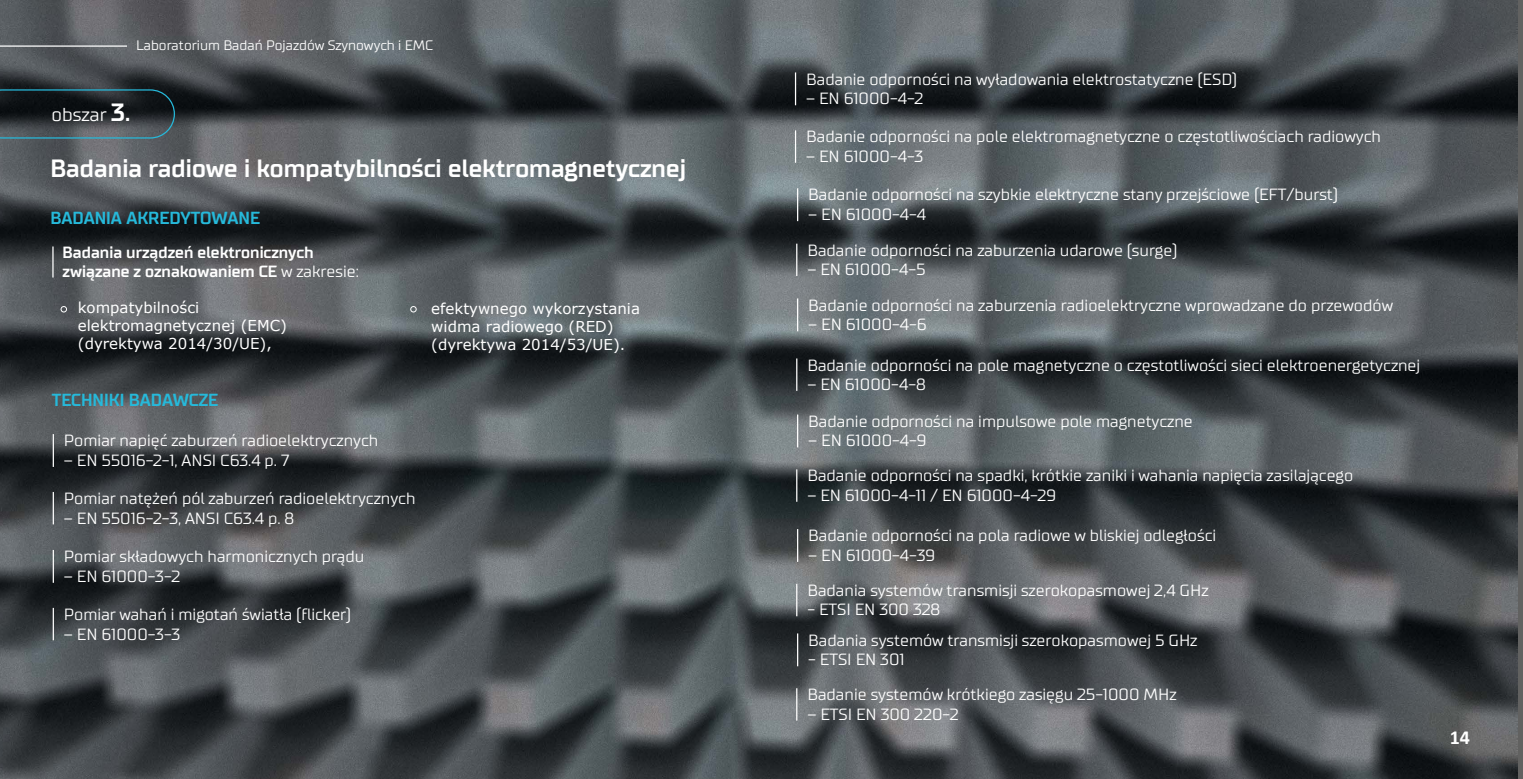
<style>
.page{position:relative;width:1523px;height:779px;background:#fff}
.page>*{position:absolute;margin:0;border:0;box-sizing:border-box;transform-origin:0 0}
.t1{font:700 25px "TT Supermolot";color:#fff}
.t2{font:700 20px "Calibri";color:#fff}
.t3{font:18.75px "TT Supermolot";color:#fff}
.t4{font:700 17.5px "TT Supermolot";color:#26b9da}
.t5{font:16.25px/35.2px "TT Supermolot";color:#fff}
.t6{font:700 16.25px/19.5px "TT Supermolot";color:#fff}
.t7{font:15px/18px "Verdana";color:#fff}
.t8{font:13.75px "TT Supermolot";color:#fff}
.s1{font-weight:700;font-size:25px}
.s2{font-weight:400}
</style>
<div class="page">
<img style="left:0;top:0;width:1517px;height:779px">
<hr style="left:53px;top:434px;width:1px;height:33px;background:#fff">
<hr style="left:53px;top:492px;width:1px;height:32px;background:#fff">
<hr style="left:53px;top:550px;width:1px;height:33px;background:#fff">
<hr style="left:53px;top:608px;width:1px;height:32px;background:#fff">
<hr style="left:795px;top:72px;width:1px;height:33px;background:#fff">
<hr style="left:795px;top:130px;width:1px;height:33px;background:#fff">
<hr style="left:797px;top:188px;width:1px;height:33px;background:#fff">
<hr style="left:796px;top:244px;width:1px;height:32px;background:#fff">
<hr style="left:797px;top:298px;width:1px;height:33px;background:#fff">
<hr style="left:796px;top:358px;width:1px;height:33px;background:#fff">
<hr style="left:797px;top:414px;width:1px;height:33px;background:#fff">
<hr style="left:796px;top:469px;width:1px;height:33px;background:#fff">
<hr style="left:797px;top:529px;width:1px;height:33px;background:#fff">
<hr style="left:796px;top:584px;width:1px;height:32px;background:#fff">
<hr style="left:797px;top:633px;width:1px;height:33px;background:#fff">
<hr style="left:796px;top:688px;width:1px;height:32px;background:#fff">
<svg style="left:60px;top:305px;width:8px;height:8px"></svg>
<svg style="left:410px;top:305px;width:7px;height:8px"></svg>
<hr style="left:52px;top:246px;width:2px;height:31px;background:#fff">
<svg style="left:0;top:89px;width:175px;height:50px"></svg>
<hr style="left:0;top:45px;width:127px;height:2px;background:#fff">
<p class="t8" style="left:136px;top:37px;width:299px">Laboratorium Badań Pojazdów Szynowych i EMC</p>
<p class="t3" style="left:52px;top:103px;width:80px">obszar <span class="s1">3.</span></p>
<h1 class="t1" style="left:50px;top:153px;width:637px">Badania radiowe i kompatybilności elektromagnetycznej</h1>
<p class="t4" style="left:50px;top:207px;width:211px">BADANIA AKREDYTOWANE</p>
<p class="t6" style="left:63px;top:242px;width:298px">Badania urządzeń elektronicznych związane z oznakowaniem CE <span class="s2">w zakresie:</span></p>
<p class="t7" style="left:78px;top:299px;width:211px">kompatybilności elektromagnetycznej (EMC) (dyrektywa 2014/30/UE),</p>
<p class="t7" style="left:431px;top:299px;width:210px">efektywnego wykorzystania widma radiowego (RED) (dyrektywa 2014/53/UE).</p>
<p class="t4" style="left:52px;top:389px;width:168px">TECHNIKI BADAWCZE</p>
<p class="t5" style="left:64px;top:423px;width:316px">Pomiar napięć zaburzeń radioelektrycznych</p>
<p class="t5" style="left:64px;top:442px;width:227px">– EN 55016-2-1, ANSI C63.4 p. 7</p>
<p class="t5" style="left:64px;top:481px;width:353px">Pomiar natężeń pól zaburzeń radioelektrycznych</p>
<p class="t5" style="left:64px;top:500px;width:232px">– EN 55016-2-3, ANSI C63.4 p. 8</p>
<p class="t5" style="left:64px;top:538px;width:302px">Pomiar składowych harmonicznych prądu</p>
<p class="t5" style="left:64px;top:558px;width:118px">– EN 61000-3-2</p>
<p class="t5" style="left:64px;top:596px;width:289px">Pomiar wahań i migotań światła (flicker)</p>
<p class="t5" style="left:64px;top:616px;width:118px">– EN 61000-3-3</p>
<p class="t5" style="left:806px;top:61px;width:433px">Badanie odporności na wyładowania elektrostatyczne (ESD)</p>
<p class="t5" style="left:806px;top:81px;width:119px">– EN 61000-4-2</p>
<p class="t5" style="left:806px;top:119px;width:576px">Badanie odporności na pole elektromagnetyczne o częstotliwościach radiowych</p>
<p class="t5" style="left:806px;top:139px;width:119px">– EN 61000-4-3</p>
<p class="t5" style="left:808px;top:177px;width:531px">Badanie odporności na szybkie elektryczne stany przejściowe (EFT/burst)</p>
<p class="t5" style="left:808px;top:196px;width:119px">– EN 61000-4-4</p>
<p class="t5" style="left:807px;top:232px;width:371px">Badanie odporności na zaburzenia udarowe (surge)</p>
<p class="t5" style="left:807px;top:252px;width:587px">– EN 61000-4-5<br>Badanie odporności na zaburzenia radioelektryczne wprowadzane do przewodów</p>
<p class="t5" style="left:808px;top:307px;width:120px">– EN 61000-4-6</p>
<p class="t5" style="left:807px;top:347px;width:614px">Badanie odporności na pole magnetyczne o częstotliwości sieci elektroenergetycznej</p>
<p class="t5" style="left:807px;top:367px;width:120px">– EN 61000-4-8</p>
<p class="t5" style="left:808px;top:403px;width:386px">Badanie odporności na impulsowe pole magnetyczne</p>
<p class="t5" style="left:807px;top:423px;width:547px">– EN 61000-4-9<br>Badanie odporności na spadki, krótkie zaniki i wahania napięcia zasilającego</p>
<p class="t5" style="left:807px;top:477px;width:250px">– EN 61000-4-11 / EN 61000-4-29</p>
<p class="t5" style="left:808px;top:518px;width:409px">Badanie odporności na pola radiowe w bliskiej odległości</p>
<p class="t5" style="left:807px;top:537px;width:402px">– EN 61000-4-39<br>Badania systemów transmisji szerokopasmowej 2,4 GHz</p>
<p class="t5" style="left:807px;top:595px;width:391px;line-height:30px">- ETSI EN 300 328<br>Badania systemów transmisji szerokopasmowej 5 GHz</p>
<p class="t5" style="left:807px;top:641px;width:371px">- ETSI EN 301<br>Badanie systemów krótkiego zasięgu 25-1000 MHz</p>
<p class="t5" style="left:807px;top:696px;width:153px">– ETSI EN 300 220-2</p>
<p class="t2" style="left:1449px;top:723px;width:22px">14</p>
</div>
